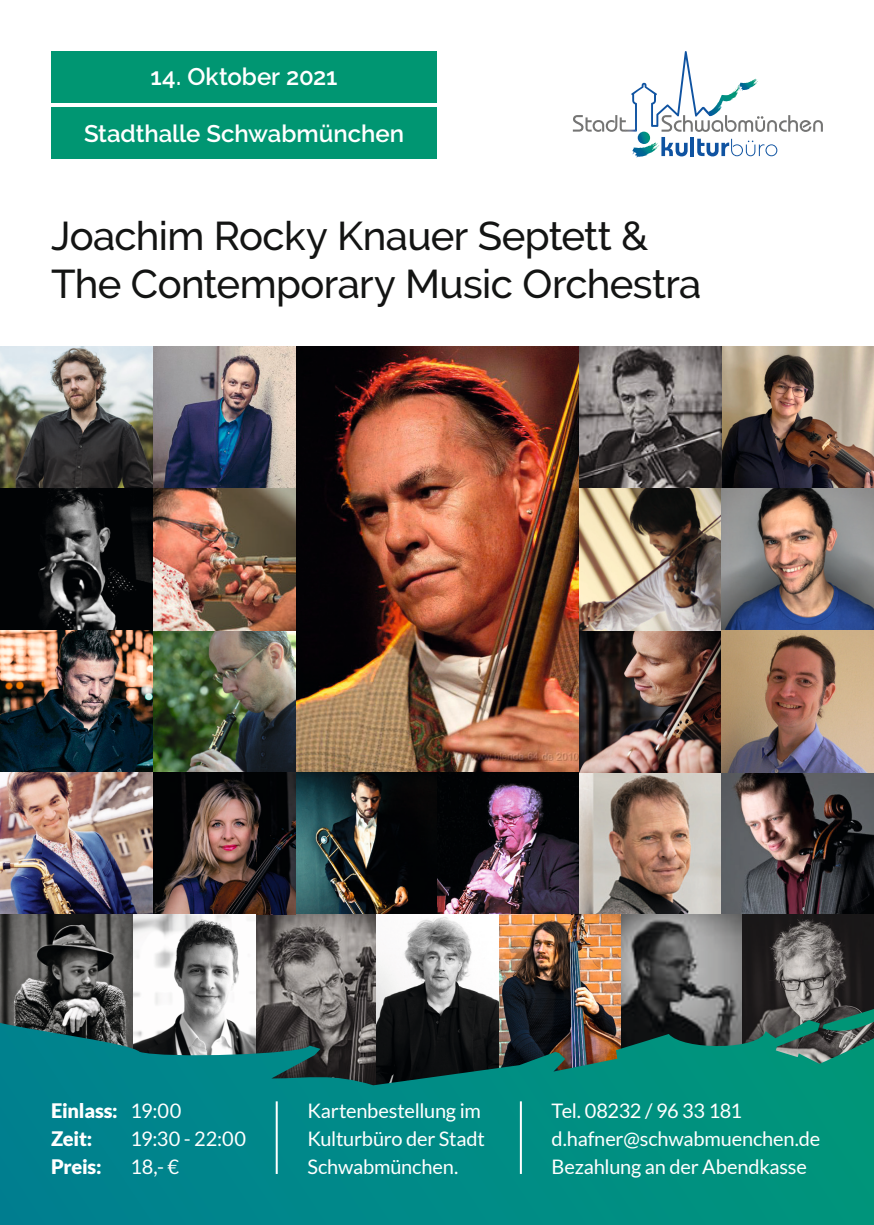
<style>
.page{position:relative;width:874px;height:1225px;background:#fff}
.page>*{position:absolute;margin:0;border:0;box-sizing:border-box;transform-origin:0 0}
.t1{font:500 40px/48px "Raleway";letter-spacing:-.015em;color:#131413}
.t2{font:600 24px "Raleway";color:#fff}
.t3{font:20px/28px "Lato";letter-spacing:-.01em;color:#fff}
.t4{font:900 20px/28px "Lato";letter-spacing:-.015em;color:#fff}
.s1{font-weight:400}
</style>
<div class="page">
<img style="left:0;top:347px;width:873px;height:567px">
<img style="left:256px;top:914px;width:120px;height:95px">
<img style="left:620px;top:914px;width:121px;height:95px">
<img style="left:741px;top:914px;width:132px;height:95px">
<img style="left:0;top:914px;width:133px;height:95px">
<img style="left:376px;top:914px;width:244px;height:95px">
<img style="left:133px;top:914px;width:118px;height:95px">
<svg style="left:0;top:1009px;width:873px;height:216px;background:#0f7c77"></svg>
<svg style="left:572px;top:51px;width:250px;height:105px"></svg>
<div style="left:51px;top:51px;width:386px;height:51px;background:#009672"></div>
<div style="left:51px;top:108px;width:386px;height:51px;background:#009672"></div>
<hr style="left:519px;top:1101px;width:2px;height:73px;background:#fff">
<hr style="left:275px;top:1101px;width:2px;height:73px;background:#fff">
<p class="t2" style="left:150px;top:63px;width:188px">14. Oktober 2021</p>
<p class="t2" style="left:84px;top:119px;width:321px">Stadthalle Schwabmünchen</p>
<h1 class="t1" style="left:51px;top:212px;width:651px">Joachim Rocky Knauer Septett &amp;<br>The Contemporary Music Orchestra</h1>
<p class="t4" style="left:51px;top:1096px;width:132px">Einlass: <span class="s1">19:00<br></span>Zeit:</p>
<p class="t3" style="left:130px;top:1124px;width:117px">19:30 - 22:00</p>
<p class="t4" style="left:51px;top:1152px;width:52px">Preis:</p>
<p class="t3" style="left:130px;top:1152px;width:50px">18,- €</p>
<p class="t3" style="left:307px;top:1096px;width:179px">Kartenbestellung im<br>Kulturbüro der Stadt<br>Schwabmünchen.</p>
<p class="t3" style="left:551px;top:1096px;width:270px">Tel. 08232 / 96 33 181 d.hafner@schwabmuenchen.de<br>Bezahlung an der Abendkasse</p>
</div>
